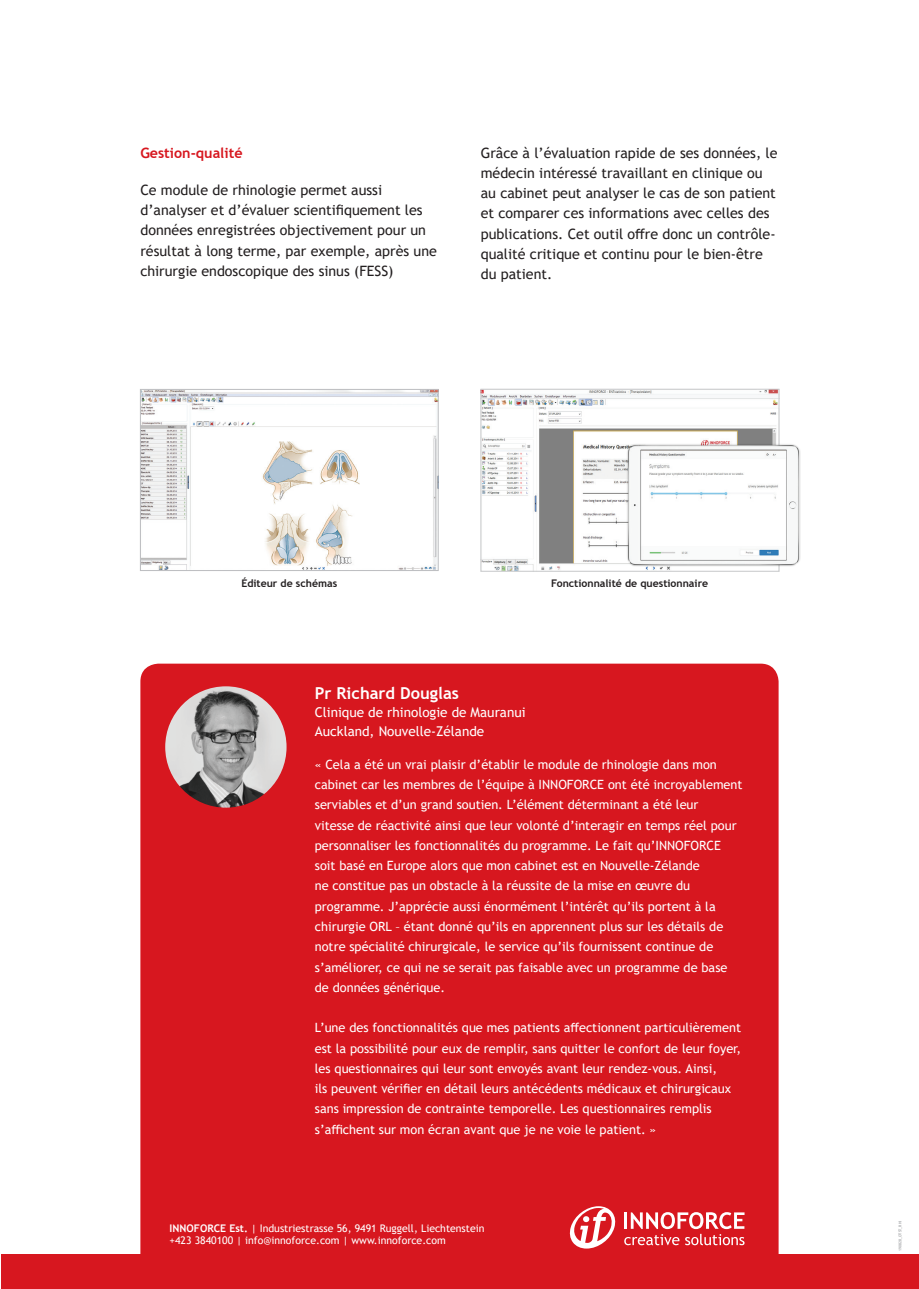
<style>
.page{position:relative;width:919px;height:1289px;background:#fff}
.page>*{position:absolute;margin:0;border:0;box-sizing:border-box;transform-origin:0 0}
.t1{font:700 16.5px "Trebuchet MS";color:#fff}
.t2{font:14.25px/20.2px "Trebuchet MS";color:#231f20}
.t3{font:700 14.25px "Trebuchet MS";color:#d7171f}
.t4{font:13.5px/18.8px "Trebuchet MS";color:#fff}
.t5{font:12.75px/20.2px "Trebuchet MS";color:#fff}
.t6{font:10.5px/12.6px "Trebuchet MS";color:#fff}
.t7{font:700 10.5px "Trebuchet MS";color:#231f20}
.t8{font:3.75px "Trebuchet MS";color:#939598}
.s1{font-weight:700}
</style>
<div class="page">
<div style="left:140px;top:663px;width:638px;height:624px;background:#d7171f;border-radius:18px"></div>
<div style="left:1px;top:1254px;width:917px;height:34px;background:#d7171f"></div>
<svg style="left:624px;top:1212px;width:120px;height:33px"></svg>
<svg style="left:569px;top:1206px;width:47px;height:42px"></svg>
<img style="left:482px;top:391px;width:295px;height:178px">
<div style="left:480px;top:389px;width:299px;height:182px;border:1px solid #c7c8ca"></div>
<img style="left:626px;top:444px;width:174px;height:122px">
<img style="left:142px;top:391px;width:294px;height:178px">
<div style="left:140px;top:389px;width:298px;height:182px;border:1px solid #bcbdc0"></div>
<img style="left:165px;top:686px;width:121px;height:121px;border-radius:61px">
<p class="t3" style="left:140px;top:144px;width:104px">Gestion-qualité</p>
<p class="t2" style="left:140px;top:180px;width:298px">Ce module de rhinologie permet aussi d’analyser et d’évaluer scientifiquement les données enregistrées objectivement pour un résultat à long terme, par exemple, après une chirurgie endoscopique des sinus (FESS)</p>
<p class="t2" style="left:480px;top:142px;width:298px">Grâce à l’évaluation rapide de ses données, le médecin intéressé travaillant en clinique ou au cabinet peut analyser le cas de son patient et comparer ces informations avec celles des publications. Cet outil offre donc un contrôle&shy;qualité critique et continu pour le bien-être du patient.</p>
<p class="t7" style="left:241px;top:576px;width:97px">Éditeur de schémas</p>
<p class="t7" style="left:551px;top:576px;width:159px">Fonctionnalité de questionnaire</p>
<p class="t1" style="left:315px;top:682px;width:146px">Pr Richard Douglas</p>
<p class="t4" style="left:315px;top:703px;width:212px">Clinique de rhinologie de Mauranui<br>Auckland, Nouvelle-Zélande</p>
<p class="t5" style="left:315px;top:754px;width:429px">« Cela a été un vrai plaisir d’établir le module de rhinologie dans mon cabinet car les membres de l’équipe à INNOFORCE ont été incroyablement serviables et d’un grand soutien. L’élément déterminant a été leur<br>vitesse de réactivité ainsi que leur volonté d’interagir en temps réel pour personnaliser les fonctionnalités du programme. Le fait qu’INNOFORCE soit basé en Europe alors que mon cabinet est en Nouvelle-Zélande<br>ne constitue pas un obstacle à la réussite de la mise en œuvre du programme. J’apprécie aussi énormément l’intérêt qu’ils portent à la chirurgie ORL – étant donné qu’ils en apprennent plus sur les détails de notre spécialité chirurgicale, le service qu’ils fournissent continue de s’améliorer, ce qui ne se serait pas faisable avec un programme de base de données générique.</p>
<p class="t5" style="left:315px;top:1017px;width:428px">L’une des fonctionnalités que mes patients affectionnent particulièrement est la possibilité pour eux de remplir, sans quitter le confort de leur foyer, les questionnaires qui leur sont envoyés avant leur rendez-vous. Ainsi,<br>ils peuvent vérifier en détail leurs antécédents médicaux et chirurgicaux sans impression de contrainte temporelle. Les questionnaires remplis s’affichent sur mon écran avant que je ne voie le patient. »</p>
<p class="t6" style="left:170px;top:1221px;width:316px"><span class="s1">INNOFORCE Est.</span> | Industriestrasse 56, 9491 Ruggell, Liechtenstein +423 3840100 | info@innoforce.com | www.innoforce.com</p>
<p class="t8" style="left:897px;top:1250px;width:32px;rotate:-90deg">190828_OTST_RHI</p>
</div>
